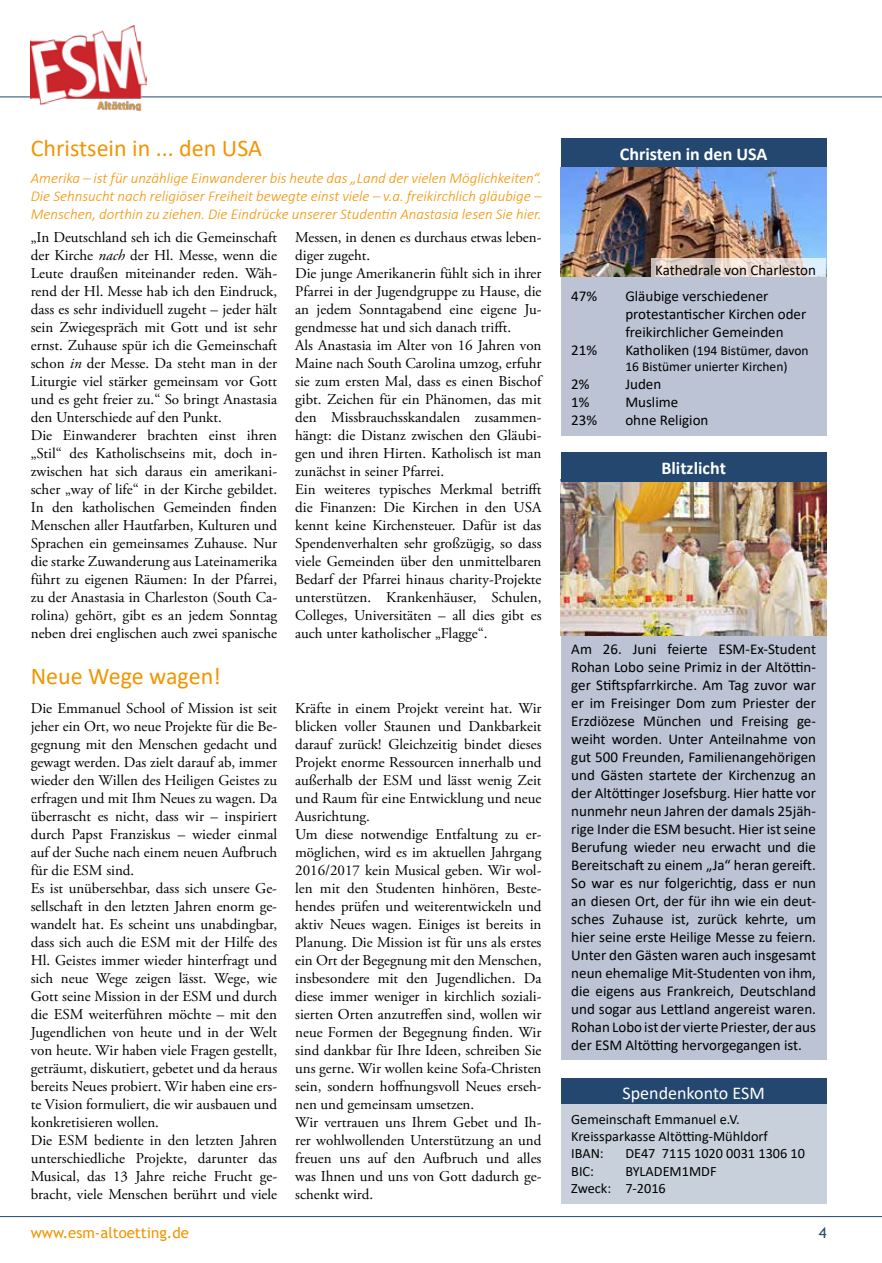
<style>
.page{position:relative;width:882px;height:1263px;background:#fff}
.page>*{position:absolute;margin:0;border:0;box-sizing:border-box;transform-origin:0 0}
.t1{font:24px "Calibri";color:#f39400}
.t2{font:700 18px "Calibri";color:#fff}
.t3{font:18px "Calibri";color:#fff}
.t4{font:15px/18px "Adobe Garamond Pro";color:#000}
.t5{font:15px/18px "Calibri";color:#000;text-align:justify}
.t6{font:italic 300 15px/18px "Calibri";color:#f39400;text-align:justify}
.t7{font:15px "Trebuchet MS";color:#f39400}
.t8{font:15px "Trebuchet MS";color:#23476e}
.t9{font:14.25px/17.1px "Calibri";color:#000}
.t10{font:13.5px/16.2px "Calibri";color:#000}
.s1{font-style:italic}
.s2{font-size:15px}
</style>
<div class="page">
<hr style="left:0;top:97px;width:881px;height:1px;background:#23476e">
<div style="left:560px;top:480px;width:266px;height:580px;background:#bcc3d4"></div>
<img style="left:560px;top:482px;width:266px;height:154px">
<div style="left:560px;top:452px;width:266px;height:30px;background:#23476e"></div>
<hr style="left:0;top:1216px;width:881px;height:1px;background:#23476e">
<div style="left:560px;top:166px;width:266px;height:270px;background:#bcc3d4"></div>
<div style="left:560px;top:138px;width:266px;height:30px;background:#23476e"></div>
<img style="left:560px;top:168px;width:266px;height:109px">
<svg style="left:651px;top:258px;width:174px;height:19px;background:#e2d8d2"></svg>
<img style="left:31px;top:26px;width:115px;height:85px">
<div style="left:560px;top:1078px;width:266px;height:125px;background:#c8d1db"></div>
<div style="left:560px;top:1079px;width:266px;height:25px;background:#23476e"></div>
<h1 class="t1" style="left:31px;top:131px;width:233px">Christsein in ... den USA</h1>
<p class="t6" style="left:31px;top:168px;width:512px">Amerika – ist für unzählige Einwanderer bis heute das „Land der vielen Möglichkeiten“.<br>Die Sehnsucht nach religiöser Freiheit bewegte einst viele – v.a. freikirchlich gläubige – Menschen, dorthin zu ziehen. Die Eindrücke unserer Studentin Anastasia lesen Sie hier.</p>
<p class="t4" style="left:31px;top:228px;width:248px">„In Deutschland seh ich die Gemeinschaft der Kirche <span class="s1">nach</span> der Hl. Messe, wenn die Leute draußen miteinander reden. Wäh&shy;rend der Hl. Messe hab ich den Eindruck, dass es sehr individuell zugeht – jeder hält sein Zwiegespräch mit Gott und ist sehr ernst. Zuhause spür ich die Gemeinschaft schon <span class="s1">in</span> der Messe. Da steht man in der Liturgie viel stärker gemeinsam vor Gott und es geht freier zu.“ So bringt Anastasia den Unterschiede auf den Punkt.<br>Die Einwanderer brachten einst ihren „Stil“ des Katholischseins mit, doch in&shy;zwischen hat sich daraus ein amerikani&shy;scher „way of life“ in der Kirche gebildet.<br>In den katholischen Gemeinden finden Menschen aller Hautfarben, Kulturen und Sprachen ein gemeinsames Zuhause. Nur die starke Zuwanderung aus Lateinamerika führt zu eigenen Räumen: In der Pfarrei, zu der Anastasia in Charleston (South Ca&shy;rolina) gehört, gibt es an jedem Sonntag neben drei englischen auch zwei spanische</p>
<p class="t4" style="left:295px;top:228px;width:248px">Messen, in denen es durchaus etwas leben&shy;diger zugeht.<br>Die junge Amerikanerin fühlt sich in ihrer Pfarrei in der Jugendgruppe zu Hause, die an jedem Sonntagabend eine eigene Ju&shy;gendmesse hat und sich danach trifft.<br>Als Anastasia im Alter von 16 Jahren von Maine nach South Carolina umzog, erfuhr sie zum ersten Mal, dass es einen Bischof gibt. Zeichen für ein Phänomen, das mit den Missbrauchsskandalen zusammen&shy;hängt: die Distanz zwischen den Gläubi&shy;gen und ihren Hirten. Katholisch ist man zunächst in seiner Pfarrei.<br>Ein weiteres typisches Merkmal betrifft die Finanzen: Die Kirchen in den USA kennt keine Kirchensteuer. Dafür ist das Spendenverhalten sehr großzügig, so dass viele Gemeinden über den unmittelbaren Bedarf der Pfarrei hinaus charity-Projekte unterstützen. Krankenhäuser, Schulen, Colleges, Universitäten – all dies gibt es auch unter katholischer „Flagge“.</p>
<h1 class="t1" style="left:31px;top:659px;width:192px">Neue Wege wagen!</h1>
<p class="t4" style="left:31px;top:699px;width:248px">Die Emmanuel School of Mission ist seit jeher ein Ort, wo neue Projekte für die Be&shy;gegnung mit den Menschen gedacht und gewagt werden. Das zielt darauf ab, immer wieder den Willen des Heiligen Geistes zu erfragen und mit Ihm Neues zu wagen. Da überrascht es nicht, dass wir – inspiriert durch Papst Franziskus – wieder einmal auf der Suche nach einem neuen Aufbruch für die ESM sind.<br>Es ist unübersehbar, dass sich unsere Ge&shy;sellschaft in den letzten Jahren enorm ge&shy;wandelt hat. Es scheint uns unabdingbar, dass sich auch die ESM mit der Hilfe des Hl. Geistes immer wieder hinterfragt und sich neue Wege zeigen lässt. Wege, wie Gott seine Mission in der ESM und durch die ESM weiterführen möchte – mit den Jugendlichen von heute und in der Welt von heute. Wir haben viele Fragen gestellt, geträumt, diskutiert, gebetet und da heraus bereits Neues probiert. Wir haben eine ers&shy;te Vision formuliert, die wir ausbauen und konkretisieren wollen.<br>Die ESM bediente in den letzten Jahren unterschiedliche Projekte, darunter das Musical, das 13 Jahre reiche Frucht ge&shy;bracht, viele Menschen berührt und viele</p>
<p class="t4" style="left:295px;top:699px;width:248px">Kräfte in einem Projekt vereint hat. Wir blicken voller Staunen und Dankbarkeit darauf zurück! Gleichzeitig bindet dieses Projekt enorme Ressourcen innerhalb und außerhalb der ESM und lässt wenig Zeit und Raum für eine Entwicklung und neue Ausrichtung.<br>Um diese notwendige Entfaltung zu er&shy;möglichen, wird es im aktuellen Jahrgang 2016/2017 kein Musical geben. Wir wol&shy;len mit den Studenten hinhören, Beste&shy;hendes prüfen und weiterentwickeln und aktiv Neues wagen. Einiges ist bereits in Planung. Die Mission ist für uns als erstes ein Ort der Begegnung mit den Menschen, insbesondere mit den Jugendlichen. Da diese immer weniger in kirchlich soziali&shy;sierten Orten anzutreffen sind, wollen wir neue Formen der Begegnung finden. Wir sind dankbar für Ihre Ideen, schreiben Sie uns gerne. Wir wollen keine Sofa-Christen sein, sondern hoffnungsvoll Neues erseh&shy;nen und gemeinsam umsetzen.<br>Wir vertrauen uns Ihrem Gebet und Ih&shy;rer wohlwollenden Unterstützung an und freuen uns auf den Aufbruch und alles was Ihnen und uns von Gott dadurch ge&shy;schenkt wird.</p>
<p class="t2" style="left:619px;top:141px;width:149px">Christen in den USA</p>
<p class="t5" style="left:655px;top:261px;width:162px">Kathedrale von Charleston</p>
<p class="t5" style="left:571px;top:288px;width:27px">47%</p>
<p class="t5" style="left:625px;top:288px;width:182px;text-align:left">Gläubige verschiedener protestantischer Kirchen oder freikirchlicher Gemeinden</p>
<p class="t5" style="left:571px;top:342px;width:27px">21%</p>
<p class="t10" style="left:625px;top:343px;width:185px"><span class="s2">Katholiken</span> (194 Bistümer, davon<br>16 Bistümer unierter Kirchen)</p>
<p class="t5" style="left:571px;top:376px;width:20px">2%</p>
<p class="t5" style="left:625px;top:376px;width:37px">Juden</p>
<p class="t5" style="left:571px;top:394px;width:20px">1%</p>
<p class="t5" style="left:625px;top:394px;width:54px">Muslime</p>
<p class="t5" style="left:571px;top:412px;width:27px">23%</p>
<p class="t5" style="left:625px;top:412px;width:85px">ohne Religion</p>
<p class="t2" style="left:661px;top:455px;width:66px">Blitzlicht</p>
<p class="t5" style="left:571px;top:640px;width:246px">Am 26. Juni feierte ESM-Ex-Student Rohan Lobo seine Primiz in der Altöttin&shy;ger Stiftspfarrkirche. Am Tag zuvor war er im Freisinger Dom zum Priester der Erzdiözese München und Freising ge&shy;weiht worden. Unter Anteilnahme von gut 500 Freunden, Familienangehörigen und Gästen startete der Kirchenzug an der Altöttinger Josefsburg. Hier hatte vor nunmehr neun Jahren der damals 25jäh&shy;rige Inder die ESM besucht. Hier ist seine Berufung wieder neu erwacht und die Bereitschaft zu einem „Ja“ heran gereift.<br>So war es nur folgerichtig, dass er nun an diesen Ort, der für ihn wie ein deut&shy;sches Zuhause ist, zurück kehrte, um hier seine erste Heilige Messe zu feiern.<br>Unter den Gästen waren auch insgesamt neun ehemalige Mit-Studenten von ihm, die eigens aus Frankreich, Deutschland und sogar aus Lettland angereist waren.<br>Rohan Lobo ist der vierte Priester, der aus der ESM Altötting hervorgegangen ist.</p>
<p class="t3" style="left:622px;top:1080px;width:144px">Spendenkonto ESM</p>
<p class="t9" style="left:571px;top:1111px;width:198px">Gemeinschaft Emmanuel e.V.<br>Kreissparkasse Altötting-Mühldorf<br>IBAN:</p>
<p class="t9" style="left:625px;top:1146px;width:181px">DE47 7115 1020 0031 1306 10</p>
<p class="t9" style="left:571px;top:1163px;width:24px">BIC:</p>
<p class="t9" style="left:571px;top:1163px;width:147px;text-indent:54px">BYLADEM1MDF<br>Zweck: 7-2016</p>
<p class="t7" style="left:31px;top:1223px;width:159px">www.esm-altoetting.de</p>
<p class="t8" style="left:818px;top:1223px;width:9px">4</p>
</div>
